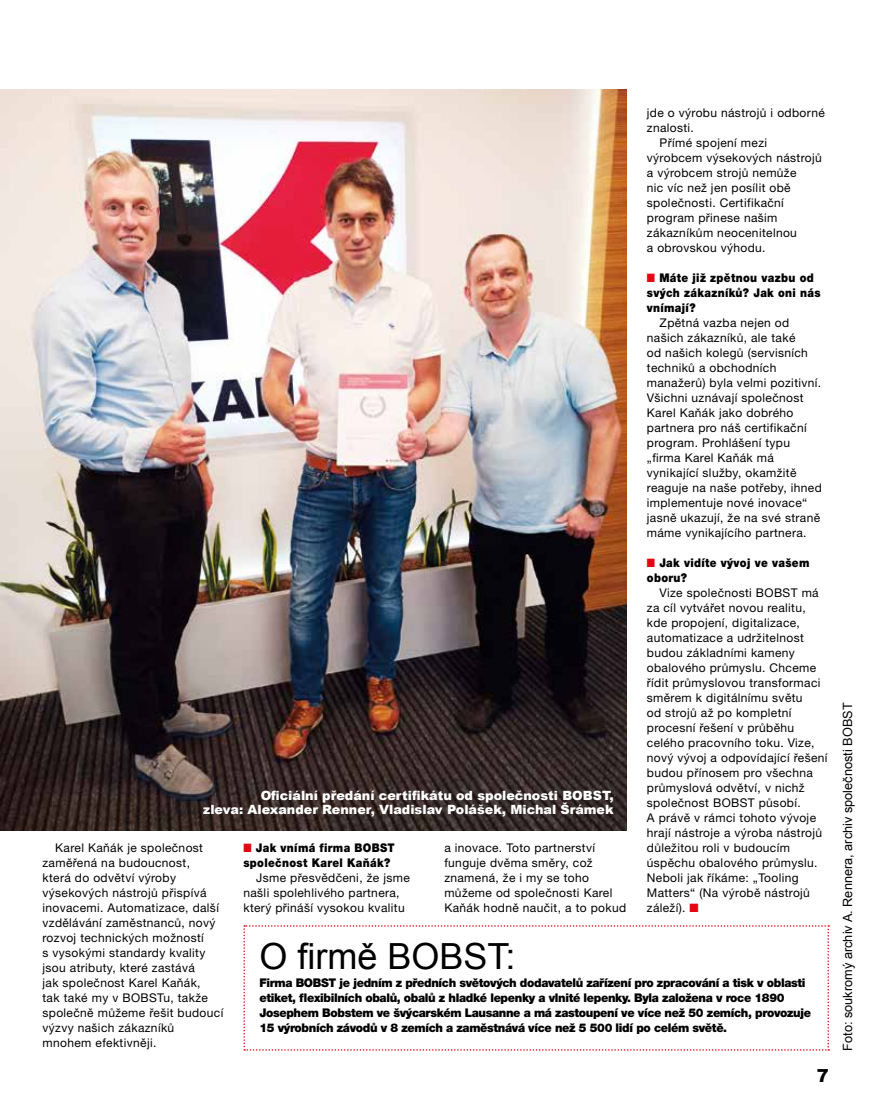
<style>
.page{position:relative;width:893px;height:1106px;background:#fff}
.page>*{position:absolute;margin:0;border:0;box-sizing:border-box;transform-origin:0 0}
.t1{font:36px "Arial";color:#000}
.t2{font:900 18px "Arial";color:#000}
.t3{font:900 12.75px/13.5px "Arial";color:#fff;text-align:right}
.t4{font:12.75px "Arial";color:#000}
.t5{font:12px/15px "Helvetica Neue OT";letter-spacing:.03em;color:#000}
.t6{font:900 12px/15px "Helvetica Neue OT";letter-spacing:-.03em;color:#000}
.t7{font:900 12px/15px "Helvetica Neue OT";letter-spacing:.03em;color:#000;scale:.9 1}
.s1{color:#e30613}
</style>
<div class="page">
<svg style="left:243px;top:925px;width:586px;height:125px"></svg>
<img style="left:0;top:89px;width:627px;height:741px">
<p class="t5" style="left:647px;top:105px;width:179px">jde o výrobu nástrojů i odborné</p>
<p class="t5" style="left:647px;top:120px;width:49px">znalosti.</p>
<p class="t5" style="left:660px;top:135px;width:109px">Přímé spojení mezi</p>
<p class="t5" style="left:647px;top:150px;width:176px">výrobcem výsekových nástrojů</p>
<p class="t5" style="left:647px;top:165px;width:151px">a výrobcem strojů nemůže</p>
<p class="t5" style="left:647px;top:180px;width:145px">nic víc než jen posílit obě</p>
<p class="t5" style="left:647px;top:195px;width:139px">společnosti. Certifikační</p>
<p class="t5" style="left:647px;top:210px;width:132px">program přinese našim</p>
<p class="t5" style="left:647px;top:225px;width:152px">zákazníkům neocenitelnou</p>
<p class="t5" style="left:647px;top:240px;width:120px">a obrovskou výhodu.</p>
<p class="t7" style="left:647px;top:270px;width:195px"><span class="s1">■</span> Máte již zpětnou vazbu od svých zákazníků? Jak oni nás vnímají?</p>
<p class="t5" style="left:647px;top:315px;width:176px;text-indent:13px">Zpětná vazba nejen od našich zákazníků, ale také<br>od našich kolegů (servisních techniků a obchodních manažerů) byla velmi pozitivní.<br>Všichni uznávají společnost<br>Karel Kaňák jako dobrého partnera pro náš certifikační program. Prohlášení typu „firma Karel Kaňák má vynikající služby, okamžitě reaguje na naše potřeby, ihned implementuje nové inovace“ jasně ukazují, že na své straně máme vynikajícího partnera.</p>
<p class="t7" style="left:647px;top:555px;width:182px"><span class="s1">■</span> Jak vidíte vývoj ve vašem oboru?</p>
<p class="t5" style="left:647px;top:585px;width:182px;text-indent:13px">Vize společnosti BOBST má za cíl vytvářet novou realitu, kde propojení, digitalizace, automatizace a udržitelnost budou základními kameny obalového průmyslu. Chceme řídit průmyslovou transformaci směrem k digitálnímu světu<br>od strojů až po kompletní procesní řešení v průběhu celého pracovního toku. Vize, nový vývoj a odpovídající řešení budou přínosem pro všechna průmyslová odvětví, v nichž společnost BOBST působí.<br>A právě v rámci tohoto vývoje hrají nástroje a výroba nástrojů důležitou roli v budoucím úspěchu obalového průmyslu.<br>Neboli jak říkáme: „Tooling<br>Matters“ (Na výrobě nástrojů záleží). <span class="s1">■</span></p>
<p class="t3" style="left:203px;top:788px;width:412px">Oficiální předání certifikátu od společnosti BOBST,<br>zleva: Alexander Renner, Vladislav Polášek, Michal Šrámek</p>
<p class="t5" style="left:43px;top:840px;width:182px;text-indent:13px">Karel Kaňák je společnost zaměřená na budoucnost,<br>která do odvětví výroby výsekových nástrojů přispívá inovacemi. Automatizace, další vzdělávání zaměstnanců, nový rozvoj technických možností<br>s vysokými standardy kvality jsou atributy, které zastává<br>jak společnost Karel Kaňák,<br>tak také my v BOBSTu, takže společně můžeme řešit budoucí výzvy našich zákazníků mnohem efektivněji.</p>
<p class="t7" style="left:243px;top:840px;width:170px"><span class="s1">■</span> Jak vnímá firma BOBST společnost Karel Kaňák?</p>
<p class="t5" style="left:444px;top:840px;width:183px">a inovace. Toto partnerství funguje dvěma směry, což znamená, že i my se toho můžeme od společnosti Karel<br>Kaňák hodně naučit, a to pokud</p>
<p class="t5" style="left:243px;top:870px;width:168px;text-indent:13px">Jsme přesvědčeni, že jsme našli spolehlivého partnera, který přináší vysokou kvalitu</p>
<h1 class="t1" style="left:259px;top:932px;width:258px">O firmě BOBST:</h1>
<p class="t6" style="left:259px;top:975px;width:553px">Firma BOBST je jedním z předních světových dodavatelů zařízení pro zpracování a tisk v oblasti etiket, flexibilních obalů, obalů z hladké lepenky a vlnité lepenky. Byla založena v roce 1890<br>Josephem Bobstem ve švýcarském Lausanne a má zastoupení ve více než 50 zemích, provozuje 15 výrobních závodů v 8 zemích a zaměstnává více než 5 500 lidí po celém světě.</p>
<h2 class="t2" style="left:817px;top:1062px;width:14px">7</h2>
<p class="t4" style="left:839px;top:1050px;width:349px;rotate:-90deg">Foto: soukromý archiv A. Rennera, archiv společnosti BOBST</p>
</div>
